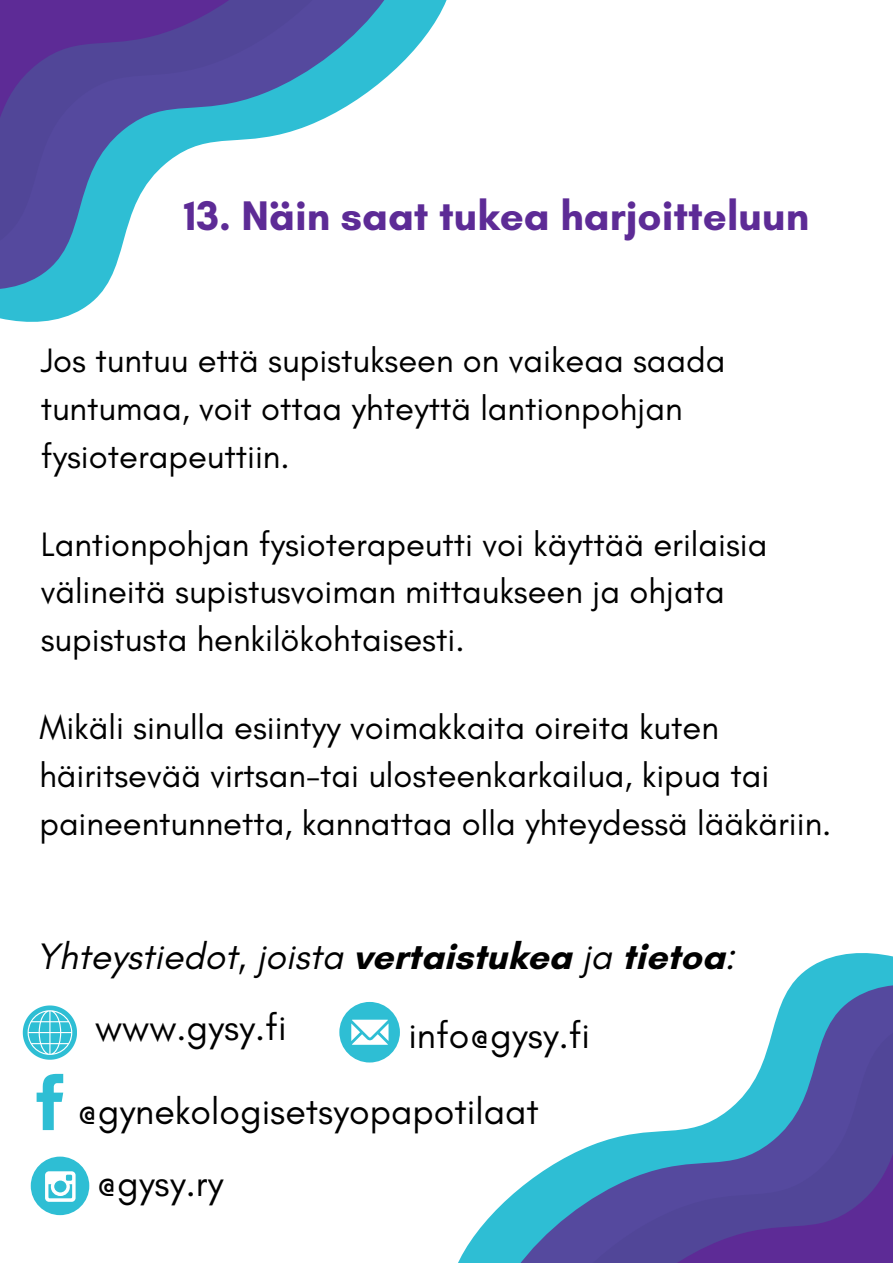
<style>
.page{position:relative;width:893px;height:1263px;background:#fff}
.page>*{position:absolute;margin:0;border:0;box-sizing:border-box;transform-origin:0 0}
.t1{font:700 42.15px "Glacial Indifference";color:#5d2b96}
.t2{font:37.5px "Glacial Indifference";color:#000}
.t3{font:italic 37.5px "Glacial Indifference";color:#000}
.t4{font:34.5px/47.8px "Glacial Indifference";color:#000}
.s1{font-weight:700;font-style:normal}
</style>
<div class="page">
<svg style="left:0;top:0;width:446px;height:322px"></svg>
<svg style="left:0;top:0;width:384px;height:289px"></svg>
<svg style="left:0;top:0;width:312px;height:241px"></svg>
<svg style="left:0;top:0;width:229px;height:118px;background:#55409a"></svg>
<svg style="left:458px;top:953px;width:435px;height:310px"></svg>
<svg style="left:516px;top:985px;width:377px;height:278px"></svg>
<svg style="left:587px;top:1032px;width:306px;height:231px"></svg>
<svg style="left:668px;top:1153px;width:225px;height:110px;background:#54419a"></svg>
<svg style="left:23px;top:1005px;width:54px;height:54px"></svg>
<svg style="left:37px;top:1074px;width:26px;height:56px"></svg>
<div style="left:31px;top:1156px;width:58px;height:59px;background:#2ebed4;border-radius:50%"></div>
<svg style="left:45px;top:1171px;width:31px;height:31px"></svg>
<svg style="left:339px;top:1002px;width:61px;height:60px"></svg>
<p class="t1" style="left:184px;top:190px;width:627px">13. Näin saat tukea harjoitteluun</p>
<p class="t4" style="left:41px;top:336px;width:686px">Jos tuntuu että supistukseen on vaikeaa saada tuntumaa, voit ottaa yhteyttä lantionpohjan fysioterapeuttiin.</p>
<p class="t4" style="left:41px;top:520px;width:728px">Lantionpohjan fysioterapeutti voi käyttää erilaisia välineitä supistusvoiman mittaukseen ja ohjata supistusta henkilökohtaisesti.</p>
<p class="t4" style="left:39px;top:703px;width:793px">Mikäli sinulla esiintyy voimakkaita oireita kuten häiritsevää virtsan-tai ulosteenkarkailua, kipua tai paineentunnetta, kannattaa olla yhteydessä lääkäriin.</p>
<p class="t3" style="left:36px;top:933px;width:700px">Yhteystiedot, joista <span class="s1">vertaistukea</span> ja <span class="s1">tietoa</span>:</p>
<p class="t2" style="left:95px;top:1005px;width:193px">www.gysy.fi</p>
<h1 class="t2" style="left:408px;top:1012px;width:183px">info@gysy.fi</h1>
<p class="t2" style="left:77px;top:1088px;width:463px">@gynekologisetsyopapotilaat</p>
<p class="t2" style="left:96px;top:1161px;width:128px">@gysy.ry</p>
</div>
